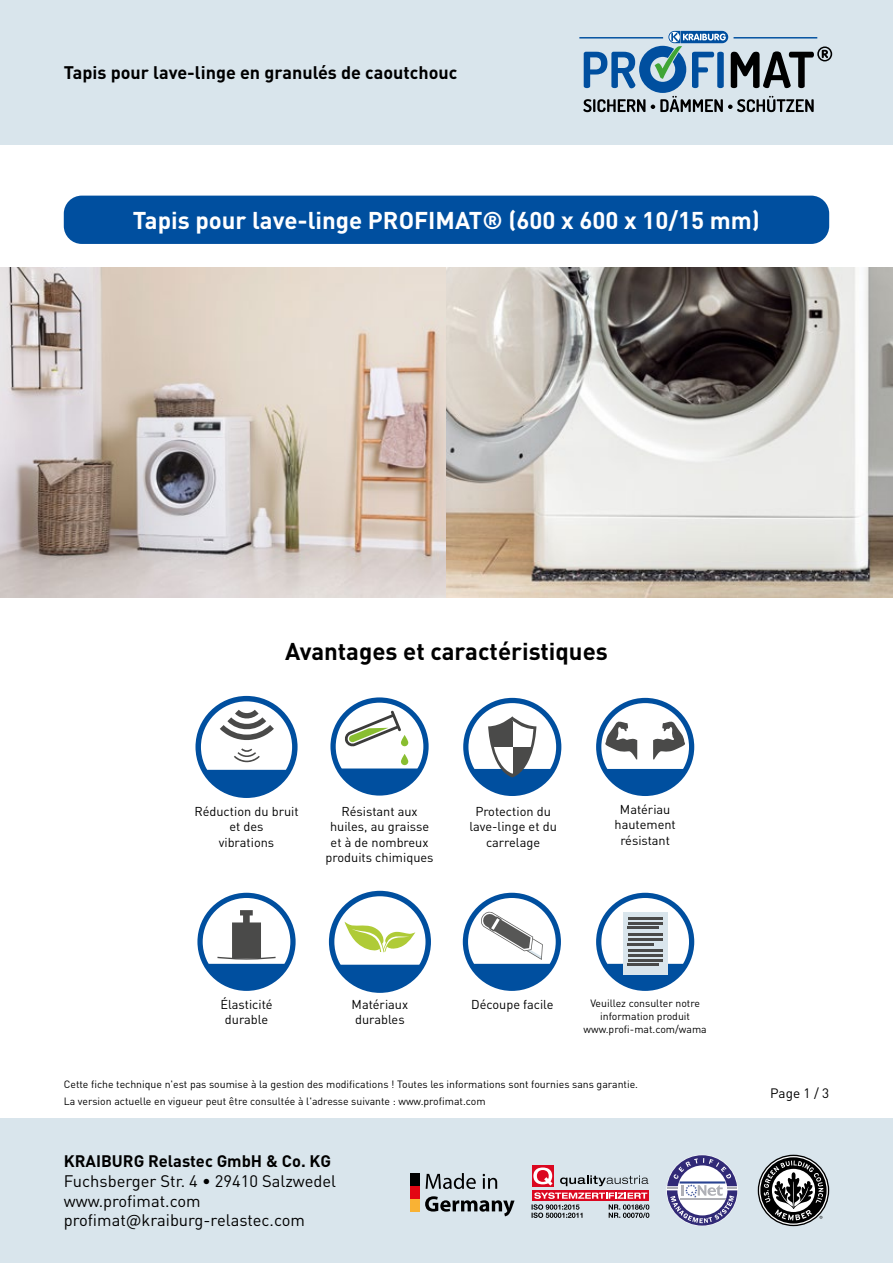
<style>
.page{position:relative;width:893px;height:1263px;background:#fff}
.page>*{position:absolute;margin:0;border:0;box-sizing:border-box;transform-origin:0 0}
.t1{font:700 24px "DIN Pro";color:#fff}
.t2{font:700 24px "DIN Pro";color:#000}
.t3{font:700 18px "DIN Pro";color:#000}
.t4{font:16.5px/19.8px "DIN Pro";color:#000}
.t5{font:700 16.5px "DIN Pro";color:#000}
.t6{font:13.5px "DIN Pro";color:#000}
.t7{font:12.75px/15.3px "DIN Pro";color:#000;text-align:center}
.t8{font:10.5px/12.6px "DIN Pro";color:#000}
</style>
<div class="page">
<div style="left:0;top:0;width:893px;height:145px;background:#d9e5ec"></div>
<div style="left:0;top:1118px;width:893px;height:145px;background:#d9e5ec"></div>
<svg style="left:667px;top:1155px;width:70px;height:70px"></svg>
<svg style="left:758px;top:1155px;width:71px;height:71px"></svg>
<div style="left:532px;top:1190px;width:117px;height:11px;background:#db0720"></div>
<svg style="left:560px;top:1175px;width:88px;height:11px"></svg>
<div style="left:532px;top:1165px;width:22px;height:22px;background:#db0720"></div>
<svg style="left:533px;top:1167px;width:20px;height:18px"></svg>
<svg style="left:532px;top:1192px;width:117px;height:26px"></svg>
<svg style="left:426px;top:1173px;width:50px;height:16px"></svg>
<svg style="left:483px;top:1174px;width:14px;height:15px"></svg>
<svg style="left:425px;top:1196px;width:90px;height:20px"></svg>
<div style="left:410px;top:1173px;width:9px;height:13px;background:#000"></div>
<div style="left:410px;top:1186px;width:9px;height:13px;background:#e30613"></div>
<div style="left:410px;top:1199px;width:9px;height:13px;background:#f9b234"></div>
<hr style="left:579px;top:37px;width:84px;height:2px;background:#004f9f">
<svg style="left:668px;top:30px;width:61px;height:14px"></svg>
<svg style="left:583px;top:31px;width:249px;height:81px"></svg>
<div style="left:64px;top:196px;width:765px;height:48px;background:#004f9f;border-radius:18px"></div>
<img style="left:0;top:268px;width:893px;height:329px">
<svg style="left:339px;top:768px;width:81px;height:25px"></svg>
<div style="left:330px;top:697px;width:99px;height:98px;border:5px solid #004f9f;border-radius:50%"></div>
<svg style="left:344px;top:710px;width:57px;height:37px"></svg>
<svg style="left:401px;top:735px;width:7px;height:11px"></svg>
<svg style="left:401px;top:754px;width:7px;height:11px"></svg>
<svg style="left:466px;top:700px;width:93px;height:93px"></svg>
<div style="left:463px;top:698px;width:98px;height:98px;border:5px solid #004f9f;border-radius:50%"></div>
<svg style="left:471px;top:716px;width:82px;height:77px"></svg>
<svg style="left:512px;top:720px;width:21px;height:27px"></svg>
<svg style="left:512px;top:747px;width:21px;height:27px"></svg>
<div style="left:491px;top:720px;width:21px;height:27px;background:#4a4a49"></div>
<svg style="left:491px;top:747px;width:21px;height:27px"></svg>
<svg style="left:200px;top:895px;width:93px;height:93px"></svg>
<div style="left:197px;top:893px;width:99px;height:98px;border:5px solid #004f9f;border-radius:50%"></div>
<svg style="left:206px;top:910px;width:81px;height:78px"></svg>
<svg style="left:596px;top:698px;width:98px;height:98px"></svg>
<svg style="left:195px;top:696px;width:103px;height:102px"></svg>
<svg style="left:329px;top:891px;width:102px;height:102px"></svg>
<svg style="left:463px;top:893px;width:98px;height:98px"></svg>
<svg style="left:596px;top:893px;width:98px;height:98px"></svg>
<svg style="left:623px;top:912px;width:44px;height:63px;background:#c1cbd1"></svg>
<hr style="left:628px;top:917px;width:35px;height:2px;background:#4a4a49">
<hr style="left:628px;top:922px;width:35px;height:2px;background:#4a4a49">
<hr style="left:628px;top:927px;width:31px;height:2px;background:#4a4a49">
<hr style="left:628px;top:934px;width:35px;height:2px;background:#4a4a49">
<hr style="left:628px;top:938px;width:35px;height:2px;background:#4a4a49">
<hr style="left:628px;top:943px;width:26px;height:2px;background:#4a4a49">
<hr style="left:628px;top:950px;width:35px;height:2px;background:#4a4a49">
<hr style="left:628px;top:954px;width:35px;height:2px;background:#4a4a49">
<hr style="left:628px;top:959px;width:35px;height:2px;background:#4a4a49">
<hr style="left:628px;top:964px;width:31px;height:2px;background:#4a4a49">
<h2 class="t3" style="left:64px;top:60px;width:395px">Tapis pour lave-linge en granulés de caoutchouc</h2>
<h1 class="t1" style="left:133px;top:204px;width:628px">Tapis pour lave-linge PROFIMAT® (600 x 600 x 10/15 mm)</h1>
<h1 class="t2" style="left:285px;top:635px;width:324px">Avantages et caractéristiques</h1>
<p class="t7" style="left:194px;top:803px;width:106px">Réduction du bruit et des<br>vibrations</p>
<p class="t7" style="left:614px;top:801px;width:63px">Matériau hautement résistant</p>
<p class="t7" style="left:326px;top:803px;width:109px">Résistant aux huiles, au graisse et à de nombreux produits chimiques</p>
<p class="t7" style="left:469px;top:803px;width:89px">Protection du lave-linge et du carrelage</p>
<p class="t7" style="left:220px;top:996px;width:54px">Élasticité durable</p>
<p class="t7" style="left:352px;top:996px;width:58px;text-align:left">Matériaux durables</p>
<p class="t7" style="left:471px;top:996px;width:84px">Découpe facile</p>
<p class="t8" style="left:584px;top:997px;width:125px;text-align:center">Veuillez consulter notre information produit www.profi-mat.com/wama</p>
<p class="t8" style="left:64px;top:1076px;width:576px;line-height:16.5px">Cette fiche technique n'est pas soumise à la gestion des modifications ! Toutes les informations sont fournies sans garantie.<br>La version actuelle en vigueur peut être consultée à l'adresse suivante : www.profimat.com</p>
<h3 class="t5" style="left:64px;top:1150px;width:269px">KRAIBURG Relastec GmbH &amp; Co. KG</h3>
<h3 class="t4" style="left:64px;top:1170px;width:274px">Fuchsberger Str. 4 • 29410 Salzwedel www.profimat.com profimat@kraiburg-relastec.com</h3>
<p class="t6" style="left:770px;top:1084px;width:60px">Page 1 / 3</p>
</div>
